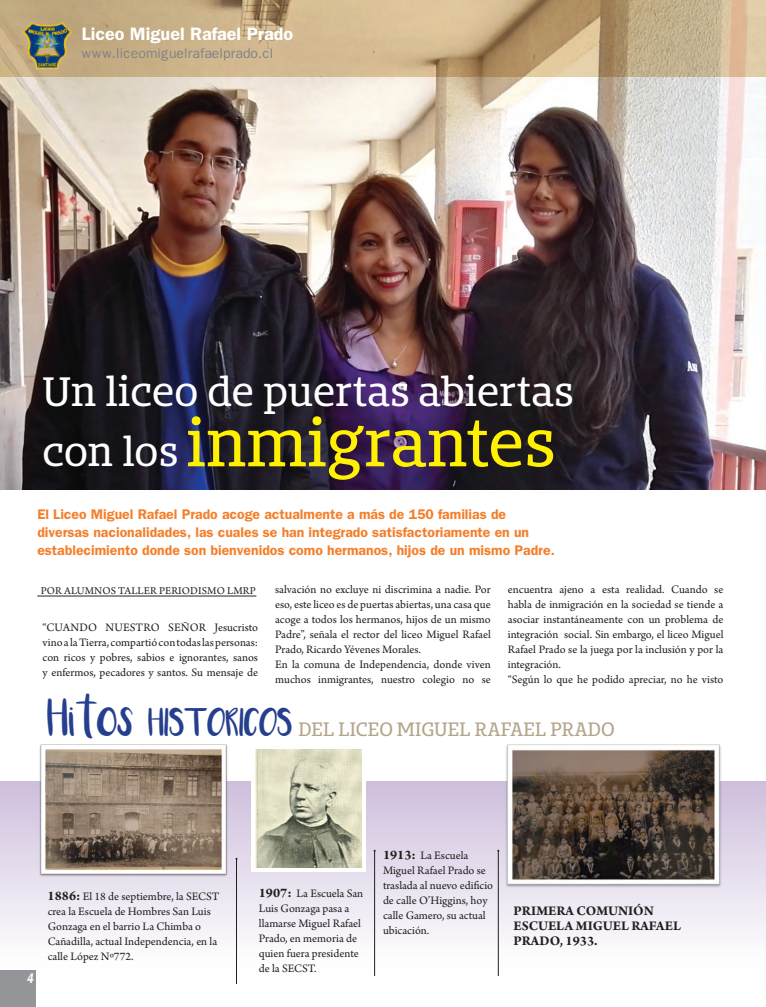
<style>
.page{position:relative;width:766px;height:1007px;background:#fff}
.page>*{position:absolute;margin:0;border:0;box-sizing:border-box;transform-origin:0 0}
.t1{font:61px "Bommer Slab";color:#fff101}
.t2{font:38.2px "Bommer Slab";color:#fff}
.t3{font:18px "Bommer Slab";color:#b3a58a}
.t4{font:600 18px "Franklin Gothic";color:#fff}
.t5{font:italic 600 14.1px "Franklin Gothic";color:#fff;scale:.75 1}
.t6{font:600 14px/18px "Franklin Gothic";color:#f47f2a}
.t7{font:700 14px/15px "Arno Pro";color:#231f20}
.t8{font:14px "Franklin Gothic";color:#808285}
.t9{font:12px/15px "Arno Pro";color:#231f20}
.t10{font:11px "Arno Pro";letter-spacing:.01em;color:#231f20}
.s1{font-size:38.2px;color:#fff}
.s2{font-family:"Luna";font-size:28px;color:#253f8e}
.s3{font-family:"Luna";font-size:21px;color:#253f8e}
.s4{font-weight:700;font-size:14px}
</style>
<div class="page">
<div style="left:0;top:969px;width:35px;height:37px;background:#939598"></div>
<img style="left:0;top:77px;width:765px;height:412px">
<div style="left:0;top:781px;width:765px;height:202px;background:linear-gradient(to bottom,#cfc0dd,#fff)"></div>
<svg style="left:0;top:0;width:765px;height:77px;background:#c6ad85"></svg>
<img style="left:18px;top:14px;width:56px;height:63px">
<img style="left:37px;top:744px;width:193px;height:134px">
<img style="left:503px;top:744px;width:220px;height:145px">
<hr style="left:236px;top:858px;width:1px;height:125px;background:#231f20">
<hr style="left:374px;top:850px;width:1px;height:125px;background:#231f20">
<hr style="left:498px;top:850px;width:1px;height:125px;background:#231f20">
<hr style="left:38px;top:595px;width:218px;height:1px;background:#231f20">
<svg style="left:251px;top:749px;width:114px;height:122px"></svg>
<img style="left:255px;top:749px;width:106px;height:118px">
<p class="t4" style="left:82px;top:23px;width:213px">Liceo Miguel Rafael Prado</p>
<p class="t8" style="left:82px;top:45px;width:193px">www.liceomiguelrafaelprado.cl</p>
<p class="t2" style="left:43px;top:364px;width:533px">Un liceo de puertas abiertas</p>
<p class="t1" style="left:43px;top:399px;width:515px"><span class="s1">con los</span> inmigrantes</p>
<p class="t6" style="left:37px;top:505px;width:519px">El Liceo Miguel Rafael Prado acoge actualmente a más de 150 familias de diversas nacionalidades, las cuales se han integrado satisfactoriamente en un establecimiento donde son bienvenidos como hermanos, hijos de un mismo Padre.</p>
<p class="t9" style="left:275px;top:583px;width:217px;text-align:justify">salvación no excluye ni discrimina a nadie. Por eso, este liceo es de puertas abiertas, una casa que acoge a todos los hermanos, hijos de un mismo Padre”, señala el rector del liceo Miguel Rafael Prado, Ricardo Yévenes Morales.</p>
<p class="t9" style="left:275px;top:658px;width:217px">En la comuna de Independencia, donde viven muchos inmigrantes, nuestro colegio no se</p>
<p class="t3" style="left:48px;top:715px;width:568px"><span class="s2">Hitos</span> <span class="s3">HISTORICOS</span> DEL LICEO MIGUEL RAFAEL PRADO</p>
<p class="t9" style="left:507px;top:583px;width:217px;text-align:justify">encuentra ajeno a esta realidad. Cuando se habla de inmigración en la sociedad se tiende a asociar instantáneamente con un problema de integración social. Sin embargo, el liceo Miguel Rafael Prado se la juega por la inclusión y por la integración.</p>
<p class="t9" style="left:507px;top:673px;width:217px">“Según lo que he podido apreciar, no he visto</p>
<p class="t10" style="left:41px;top:584px;width:216px">POR ALUMNOS TALLER PERIODISMO LMRP</p>
<p class="t9" style="left:43px;top:620px;width:217px;text-align:justify">“CUANDO NUESTRO SEÑOR Jesucristo vino a la Tierra, compartió con todas las personas: con ricos y pobres, sabios e ignorantes, sanos y enfermos, pecadores y santos. Su mensaje de</p>
<p class="t5" style="left:27px;top:969px;width:10px">4</p>
<p class="t9" style="left:48px;top:889px;width:173px"><span class="s4">1886:</span> El 18 de septiembre, la SECST crea la Escuela de Hombres San Luis<br>Gonzaga en el barrio La Chimba o<br>Cañadilla, actual Independencia, en la calle López Nº772.</p>
<p class="t9" style="left:259px;top:886px;width:106px"><span class="s4">1907:</span> La Escuela San<br>Luis Gonzaga pasa a llamarse Miguel Rafael<br>Prado, en memoria de quien fuera presidente de la SECST.</p>
<p class="t9" style="left:383px;top:848px;width:112px"><span class="s4">1913:</span> La Escuela<br>Miguel Rafael Prado se traslada al nuevo edificio de calle O’Higgins, hoy calle Gamero, su actual ubicación.</p>
<p class="t7" style="left:513px;top:903px;width:169px">PRIMERA COMUNIÓN<br>ESCUELA MIGUEL RAFAEL<br>PRADO, 1933.</p>
</div>
